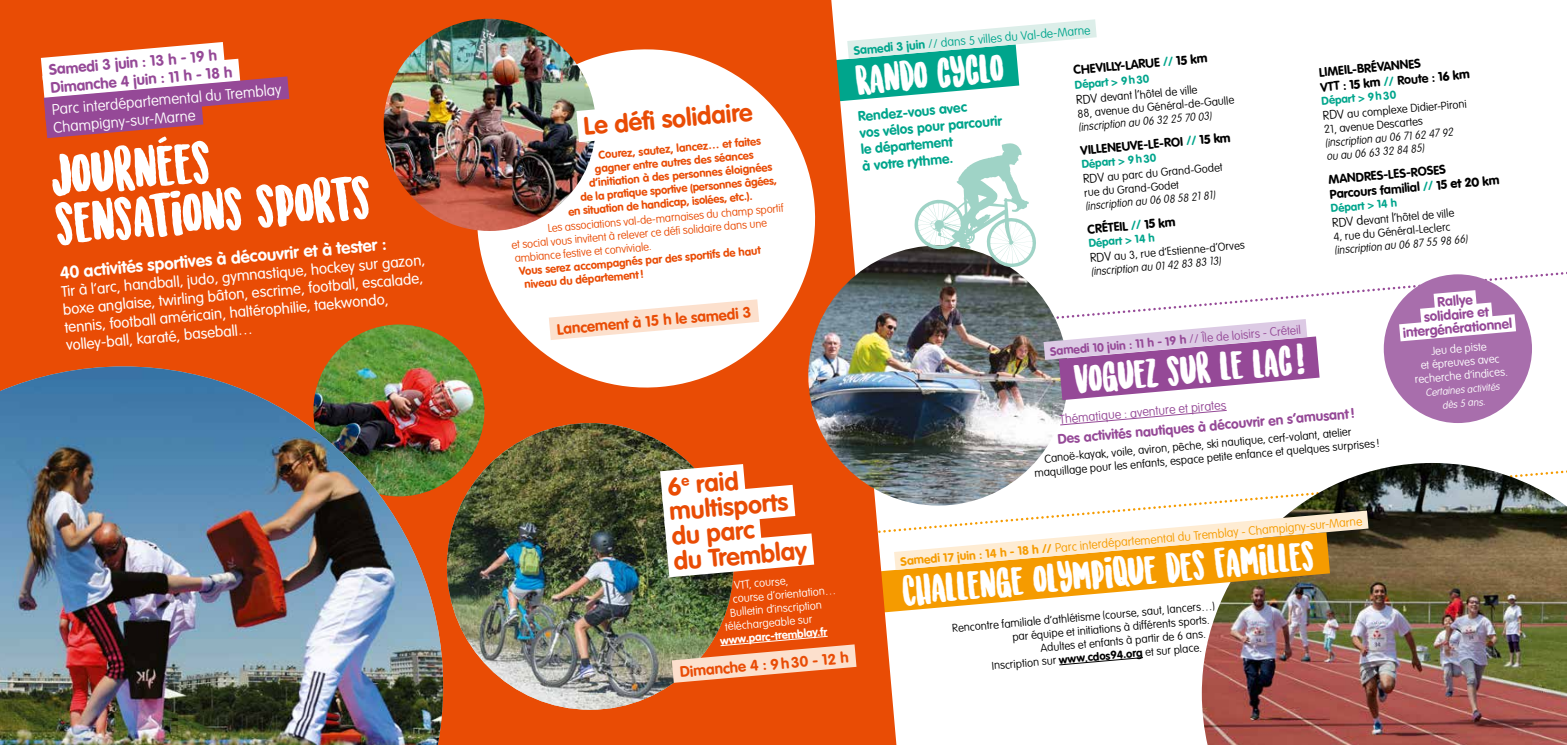
<style>
.page{position:relative;width:1567px;height:745px;background:#fff}
.page>*{position:absolute;margin:0;border:0;box-sizing:border-box;transform-origin:0 0}
.t1{font:55.62px/49px "Sunrise International Demo";color:#fff}
.t2{font:38.75px "Sunrise International Demo";color:#fff}
.t3{font:700 25px/25px "VAG Rounded";color:#e94c05}
.t4{font:700 17px "VAG Rounded";color:#fff}
.t5{font:300 15px/18px "VAG Rounded";color:#fff}
.t6{font:100 15px/18px "VAG Rounded";color:#fff}
.t7{font:700 15px "VAG Rounded";color:#e94c05}
.t8{font:700 15px/18px "VAG Rounded";color:#954997}
.t9{font:700 13.75px/16.5px "VAG Rounded";color:#00a58c}
.t10{font:700 13.75px "VAG Rounded";color:#954997}
.t11{font:700 13.62px/13.6px "VAG Rounded";color:#954997;text-align:center}
.t12{font:700 12.5px/15px "VAG Rounded";color:#000}
.t13{font:100 12.5px "VAG Rounded";color:#954997}
.t14{font:900 12.5px "VAG Rounded";color:#000}
.t15{font:100 12px "VAG Rounded";color:#f59b00}
.t16{font:100 12px "VAG Rounded";color:#954997}
.t17{font:100 12px "VAG Rounded";color:#00a58c}
.t18{font:100 11.25px/15px "VAG Rounded";color:#000}
.t19{font:700 11.25px/13.5px "VAG Rounded";color:#e94c05}
.t20{font:italic 100 11.25px/13.5px "VAG Rounded";color:#000;scale:.95 1}
.t21{font:100 11.25px/13.5px "VAG Rounded";color:#e94c05}
.t22{font:100 11.25px/13.5px "VAG Rounded";color:#fff;text-align:center}
.t23{font:700 11.25px "VAG Rounded";color:#fff}
.t24{font:italic 100 10px/13.8px "VAG Rounded";color:#fff;text-align:center}
.s1{font-weight:700}
.s2{font-weight:700;color:#00a58c}
.s3{font-size:12.5px}
.s4{font-weight:900}
.s5{color:#00a58c}
</style>
<div class="page">
<svg style="left:1015px;top:270px;width:549px;height:38px"></svg>
<img style="left:1201px;top:463px;width:365px;height:281px">
<svg style="left:1059px;top:657px;width:84px;height:8px"></svg>
<img style="left:896px;top:580px;width:476px;height:57px">
<svg style="left:896px;top:499px;width:491px;height:81px"></svg>
<div style="left:0;top:0;width:896px;height:744px;background:#e94c05"></div>
<img style="left:313px;top:324px;width:171px;height:172px">
<img style="left:447px;top:423px;width:286px;height:286px;border-radius:143px">
<img style="left:808px;top:245px;width:260px;height:260px;border-radius:130px">
<svg style="left:464px;top:216px;width:364px;height:188px"></svg>
<img style="left:383px;top:19px;width:212px;height:212px;border-radius:106px">
<svg style="left:525px;top:286px;width:257px;height:67px"></svg>
<svg style="left:17px;top:29px;width:296px;height:122px"></svg>
<svg style="left:627px;top:445px;width:219px;height:150px"></svg>
<svg style="left:648px;top:630px;width:231px;height:65px;background:#db814f"></svg>
<svg style="left:544px;top:9px;width:553px;height:258px"></svg>
<div style="left:1383px;top:274px;width:148px;height:149px;background:#a86eac;border-radius:50%"></div>
<svg style="left:1381px;top:280px;width:152px;height:71px"></svg>
<svg style="left:1015px;top:308px;width:305px;height:117px"></svg>
<img style="left:0;top:366px;width:443px;height:378px">
<h3 class="t8" style="left:48px;top:61px;width:184px;rotate:-5deg">Samedi 3 juin : 13 h - 19 h<br>Dimanche 4 juin : 11 h - 18 h</h3>
<h3 class="t6" style="left:51px;top:100px;width:232px;rotate:-5deg">Parc interdépartemental du Tremblay<br>Champigny-sur-Marne</h3>
<h1 class="t1" style="left:50px;top:155px;width:317px;rotate:-5deg">Journees sensations sports</h1>
<h3 class="t4" style="left:59px;top:262px;width:329px;rotate:-5deg">40 activités sportives à découvrir et à tester :</h3>
<h3 class="t5" style="left:61px;top:282px;width:366px;rotate:-5deg">Tir à l’arc, handball, judo, gymnastique, hockey sur gazon, boxe anglaise, twirling bâton, escrime, football, escalade, tennis, football américain, haltérophilie, taekwondo, volley-ball, karaté, baseball…</h3>
<p class="t17" style="left:853px;top:44px;width:239px;rotate:-5deg"><span class="s1">Samedi 3 juin</span> // dans 5 villes du Val-de-Marne</p>
<p class="t12" style="left:1072px;top:62px;width:16px;rotate:-5deg">Chev</p>
<p class="t12" style="left:1102px;top:60px;width:36px;rotate:-5deg">illy-Lar</p>
<p class="t14" style="left:1144px;top:56px;width:64px;rotate:-5deg"><span class="s1">ue</span> <span class="s2">//</span> 15 km</p>
<p class="t18" style="left:1074px;top:78px;width:123px;rotate:-5deg"><span class="s2">Départ &gt; 9h30<br></span><span class="s3">RDV</span> devant <span class="s3">l’</span>hôtel de ville</p>
<h2 class="t2" style="left:854px;top:63px;width:149px;rotate:-5deg">Rando cyclo</h2>
<p class="t9" style="left:857px;top:108px;width:144px;rotate:-5deg">Rendez-vous avec<br>vos vélos pour parcourir le département<br>à votre rythme.</p>
<p class="t12" style="left:1318px;top:64px;width:151px;rotate:-5deg">Lime il-Br éva nnes<br>VTT : <span class="s4">15 km</span> <span class="s5">//</span> Route : <span class="s4">16 km</span></p>
<p class="t18" style="left:1320px;top:93px;width:146px;rotate:-5deg"><span class="s2">Départ &gt; 9h30<br></span><span class="s3">RDV</span> au complexe Didier-Pironi</p>
<p class="t18" style="left:1323px;top:122px;width:101px;rotate:-5deg">21, avenue Descartes</p>
<p class="t18" style="left:1076px;top:106px;width:159px;rotate:-5deg">88, avenue du Général-de-Gaulle</p>
<h3 class="t3" style="left:582px;top:114px;width:171px;rotate:-5deg">Le défi solidaire</h3>
<p class="t20" style="left:1077px;top:120px;width:142px;rotate:-5deg">(inscription au 06 32 25 70 03)</p>
<p class="t12" style="left:1079px;top:143px;width:152px;rotate:-5deg">Villeneuve -le-Ro i <span class="s5">//</span> <span class="s4">15 km</span></p>
<p class="t18" style="left:1081px;top:157px;width:141px;rotate:-5deg"><span class="s2">Départ &gt; 9h30<br></span><span class="s3">RDV</span> au parc du Grand-Godet</p>
<p class="t18" style="left:1083px;top:185px;width:96px;rotate:-5deg">rue du Grand-Godet</p>
<p class="t20" style="left:1324px;top:136px;width:137px;rotate:-5deg">(inscription au 06 71 62 47 92 ou au 06 63 32 84 85)</p>
<p class="t12" style="left:1327px;top:172px;width:36px;rotate:-5deg">Mandres</p>
<p class="t19" style="left:598px;top:148px;width:164px;rotate:-5deg">Courez, sautez, lancez… et faites</p>
<p class="t19" style="left:594px;top:162px;width:161px;rotate:-5deg">gagner entre autres des séances</p>
<p class="t19" style="left:588px;top:176px;width:185px;rotate:-5deg">d’initiation à des personnes éloignées</p>
<p class="t12" style="left:1327px;top:172px;width:172px;text-indent:55px;rotate:-5deg">-les -Roses<br>Parcours familial <span class="s5">//</span> <span class="s4">15 et 20 km</span></p>
<p class="t18" style="left:1330px;top:201px;width:124px;rotate:-5deg"><span class="s2">Départ &gt; 14 h<br></span><span class="s3">RDV d</span>evant <span class="s3">l’</span>hôtel de ville</p>
<p class="t19" style="left:580px;top:190px;width:198px;rotate:-5deg">de la pratique sportive (personnes âgées,</p>
<p class="t20" style="left:1084px;top:199px;width:138px;rotate:-5deg">(inscription au 06 08 58 21 81)</p>
<p class="t12" style="left:1086px;top:222px;width:90px;rotate:-5deg">Cr éte il <span class="s5">//</span> <span class="s4">15 km</span></p>
<p class="t18" style="left:1087px;top:235px;width:157px;rotate:-5deg"><span class="s2">Départ &gt; 14 h<br></span><span class="s3">RDV</span> au 3, rue d’Estienne-d’Orves</p>
<p class="t19" style="left:567px;top:205px;width:186px;rotate:-5deg">en situation de handicap, isolées, etc.).</p>
<p class="t21" style="left:510px;top:225px;width:275px;text-indent:37px;rotate:-5deg">Les associations val-de-marnaises du champ sportif et social vous invitent à relever ce défi solidaire dans une ambiance festive et conviviale.</p>
<p class="t18" style="left:1332px;top:229px;width:119px;rotate:-5deg">4, rue du Général-Leclerc</p>
<p class="t20" style="left:1333px;top:243px;width:142px;rotate:-5deg">(inscription au 06 87 55 98 66)</p>
<p class="t19" style="left:522px;top:264px;width:240px;text-indent:-4px;rotate:-5deg">Vous serez accompagnés par des sportifs de haut niveau du département!</p>
<h3 class="t7" style="left:556px;top:320px;width:196px;rotate:-5deg">Lancement à 15 h le samedi 3</h3>
<p class="t20" style="left:1090px;top:265px;width:138px;rotate:-5deg">(inscription au 01 42 83 83 13)</p>
<p class="t11" style="left:1399px;top:298px;width:114px;rotate:-5deg">Rallye<br>solidaire et intergénérationnel</p>
<p class="t22" style="left:1411px;top:345px;width:95px;rotate:-5deg">Jeu de piste<br>et épreuves avec recherche d’indices.</p>
<p class="t24" style="left:1424px;top:385px;width:76px;rotate:-5deg">Certaines activités dès 5 ans.</p>
<p class="t16" style="left:1049px;top:344px;width:253px;rotate:-5deg"><span class="s1">Samedi 10 juin : 11 h - 19 h</span> // Île de loisirs - Créteil</p>
<h2 class="t2" style="left:1073px;top:362px;width:231px;rotate:-5deg">voguez sur le lac!</h2>
<p class="t13" style="left:1059px;top:412px;width:169px;rotate:-5deg">Thématique : aventure et pirates</p>
<p class="t10" style="left:1056px;top:431px;width:300px;rotate:-5deg">Des activités nautiques à découvrir en s’amusant!</p>
<p class="t18" style="left:1032px;top:452px;width:348px;line-height:13.5px;text-indent:11px;rotate:-5deg">Canoë-kayak, voile, aviron, pêche, ski nautique, cerf-volant, atelier maquillage pour les enfants, espace petite enfance et quelques surprises !</p>
<h3 class="t3" style="left:666px;top:474px;width:136px;rotate:-5deg">6<sup>e</sup> raid multisports du parc<br>du Tremblay</h3>
<p class="t22" style="left:733px;top:578px;width:56px;rotate:-5deg">VTT, course,</p>
<p class="t22" style="left:732px;top:591px;width:105px;rotate:-5deg">course d’orientation…</p>
<p class="t22" style="left:729px;top:605px;width:94px;rotate:-5deg">Bulletin d’inscription</p>
<p class="t22" style="left:724px;top:619px;width:89px;rotate:-5deg">téléchargeable sur</p>
<p class="t23" style="left:719px;top:633px;width:109px;rotate:-5deg">www.parc-tremblay.fr</p>
<h3 class="t7" style="left:679px;top:663px;width:171px;rotate:-5deg">Dimanche 4 : 9h30 - 12 h</h3>
<p class="t15" style="left:900px;top:554px;width:465px;rotate:-5deg"><span class="s1">Samedi 17 juin : 14 h - 18 h //</span> Parc interdépartemental du Tremblay - Champigny-sur-Marne</p>
<h2 class="t2" style="left:901px;top:574px;width:414px;rotate:-5deg">Challenge olympique des familles</h2>
<p class="t18" style="left:951px;top:620px;width:265px;rotate:-5deg">Rencontre familiale d’athlétisme (course, saut, lancers…)</p>
<p class="t18" style="left:1011px;top:629px;width:199px;rotate:-5deg">par équipe et initiations à différents sports.</p>
<p class="t18" style="left:1039px;top:640px;width:167px;rotate:-5deg">Adultes et enfants à partir de 6 ans.</p>
<p class="t18" style="left:991px;top:657px;width:212px;rotate:-5deg">Inscription sur <span class="s1">www.cdos94.org</span> et sur place.</p>
</div>
